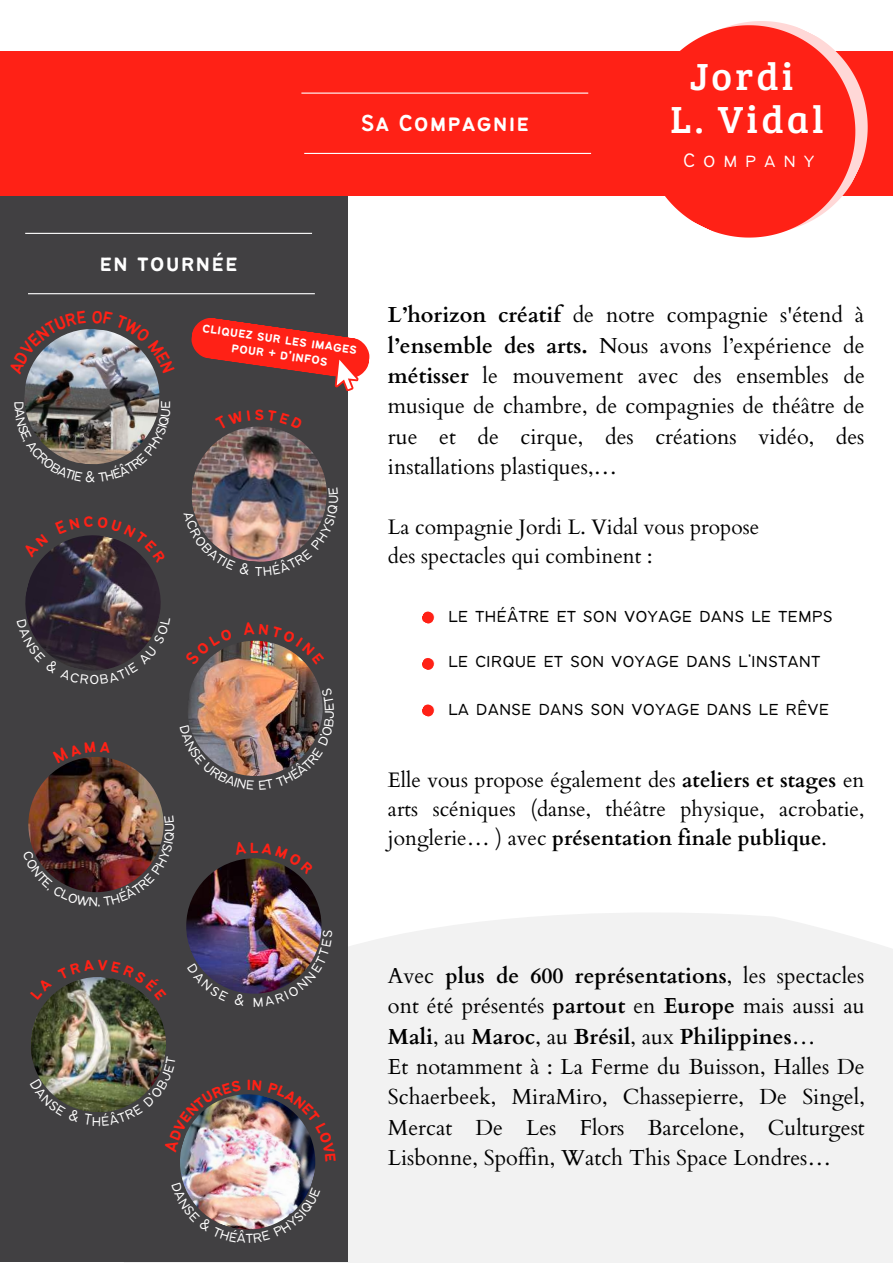
<style>
.page{position:relative;width:893px;height:1264px;background:#fff}
.page>*{position:absolute;margin:0;border:0;box-sizing:border-box;transform-origin:0 0}
.t1{font:39px/42.5px "Bree Serif";letter-spacing:.08em;color:#fff;text-align:center}
.t2{font:25.5px "Bantayog";letter-spacing:.035em;color:#fff}
.t3{font:21.75px/30.3px "Cardo";color:#000;text-align:justify}
.t4{font:300 21.3px "Bantayog";letter-spacing:.365em;color:#fff}
.t5{font:21px/29.2px "Cardo";color:#000}
.t6{font:300 21px/45px "Bantayog";color:#000}
.t7{font:19.5px "Bantayog";color:#ff2116}
.t8{font:300 17.1px "Bantayog";color:#fff}
.t9{font:15px/15.8px "Bantayog";color:#fff;text-align:center}
.s1{font-weight:700}
</style>
<div class="page">
<svg style="left:82px;top:875px;width:810px;height:387px;fill:#f2f2f2"></svg>
<div style="left:0;top:170px;width:347px;height:1091px;background:#414042"></div>
<div style="left:0;top:51px;width:892px;height:145px;background:#ff2116"></div>
<hr style="left:304px;top:153px;width:287px;height:1px;background:#fff">
<hr style="left:301px;top:93px;width:287px;height:1px;background:#fff">
<img style="left:180px;top:1094px;width:136px;height:88px">
<img style="left:25px;top:547px;width:136px;height:69px">
<img style="left:186px;top:858px;width:135px;height:135px;border-radius:50%">
<img style="left:24px;top:329px;width:136px;height:73px">
<img style="left:187px;top:640px;width:135px;height:136px;border-radius:50%">
<img style="left:192px;top:426px;width:135px;height:61px">
<img style="left:28px;top:757px;width:136px;height:135px;border-radius:50%">
<img style="left:31px;top:1000px;width:135px;height:56px">
<hr style="left:28px;top:293px;width:287px;height:1px;background:#fff">
<hr style="left:25px;top:233px;width:287px;height:1px;background:#fff">
<svg style="left:191px;top:315px;width:179px;height:77px"></svg>
<svg style="left:665px;top:21px;width:203px;height:217px"></svg>
<svg style="left:422px;top:611px;width:13px;height:13px"></svg>
<svg style="left:422px;top:658px;width:13px;height:12px"></svg>
<svg style="left:422px;top:704px;width:13px;height:13px"></svg>
<img style="left:268px;top:1094px;width:48px;height:68px">
<img style="left:183px;top:1182px;width:129px;height:48px">
<svg style="left:25px;top:547px;width:24px;height:10px"></svg>
<svg style="left:55px;top:535px;width:106px;height:28px"></svg>
<svg style="left:26px;top:616px;width:133px;height:55px"></svg>
<svg style="left:261px;top:858px;width:36px;height:16px"></svg>
<svg style="left:197px;top:963px;width:31px;height:25px"></svg>
<img style="left:253px;top:930px;width:69px;height:64px">
<svg style="left:24px;top:329px;width:62px;height:46px"></svg>
<svg style="left:92px;top:329px;width:68px;height:45px"></svg>
<img style="left:25px;top:402px;width:134px;height:63px">
<svg style="left:203px;top:644px;width:30px;height:21px"></svg>
<img style="left:243px;top:640px;width:64px;height:25px">
<img style="left:187px;top:688px;width:136px;height:88px">
<svg style="left:215px;top:426px;width:35px;height:4px"></svg>
<svg style="left:267px;top:426px;width:36px;height:4px"></svg>
<img style="left:191px;top:487px;width:136px;height:75px">
<svg style="left:68px;top:757px;width:42px;height:6px"></svg>
<img style="left:28px;top:815px;width:136px;height:77px">
<svg style="left:48px;top:977px;width:101px;height:23px"></svg>
<img style="left:31px;top:1056px;width:210px;height:96px">
<p class="t2" style="left:100px;top:253px;width:140px">en tournée</p>
<p class="t2" style="left:361px;top:113px;width:170px">Sa Compagnie</p>
<h1 class="t1" style="left:670px;top:53px;width:154px">Jordi<br>L. Vidal</h1>
<p class="t4" style="left:683px;top:152px;width:133px">Company</p>
<p class="t8" style="left:158px;top:409px;width:10px;rotate:-90deg">e</p>
<p class="t9" style="left:203px;top:321px;width:158px;rotate:8deg">cliquez sur les images pour + d'infos</p>
<p class="t7" style="left:254px;top:406px;width:12px">s</p>
<p class="t7" style="left:249px;top:839px;width:11px">l</p>
<p class="t3" style="left:388px;top:300px;width:478px"><span class="s1">L’horizon créatif</span> de notre compagnie s'étend à <span class="s1">l’ensemble des arts.</span> Nous avons l’expérience de <span class="s1">métisser</span> le mouvement avec des ensembles de musique de chambre, de compagnies de théâtre de rue et de cirque, des créations vidéo, des installations plastiques,…</p>
<p class="t5" style="left:388px;top:513px;width:373px">La compagnie Jordi L. Vidal vous propose des spectacles qui combinent :</p>
<p class="t6" style="left:448px;top:594px;width:386px">le théâtre et son voyage dans le temps le cirque et son voyage dans l’instant</p>
<p class="t6" style="left:448px;top:687px;width:382px">la danse dans son voyage dans le rêve</p>
<p class="t5" style="left:388px;top:765px;width:478px;text-align:justify">Elle vous propose également des <span class="s1">ateliers et stages</span> en arts scéniques (danse, théâtre physique, acrobatie, jonglerie… ) avec <span class="s1">présentation finale publique</span>.</p>
<p class="t3" style="left:388px;top:961px;width:478px;text-align:left">Avec <span class="s1">plus de 600 représentations</span>, les spectacles ont été présentés <span class="s1">partout</span> en <span class="s1">Europe</span> mais aussi au <span class="s1">Mali</span>, au <span class="s1">Maroc</span>, au <span class="s1">Brésil</span>, aux <span class="s1">Philippines</span>…<br>Et notamment à : La Ferme du Buisson, Halles De Schaerbeek, MiraMiro, Chassepierre, De Singel, Mercat De Les Flors Barcelone, Culturgest Lisbonne, Spoffin, Watch This Space Londres…</p>
</div>
